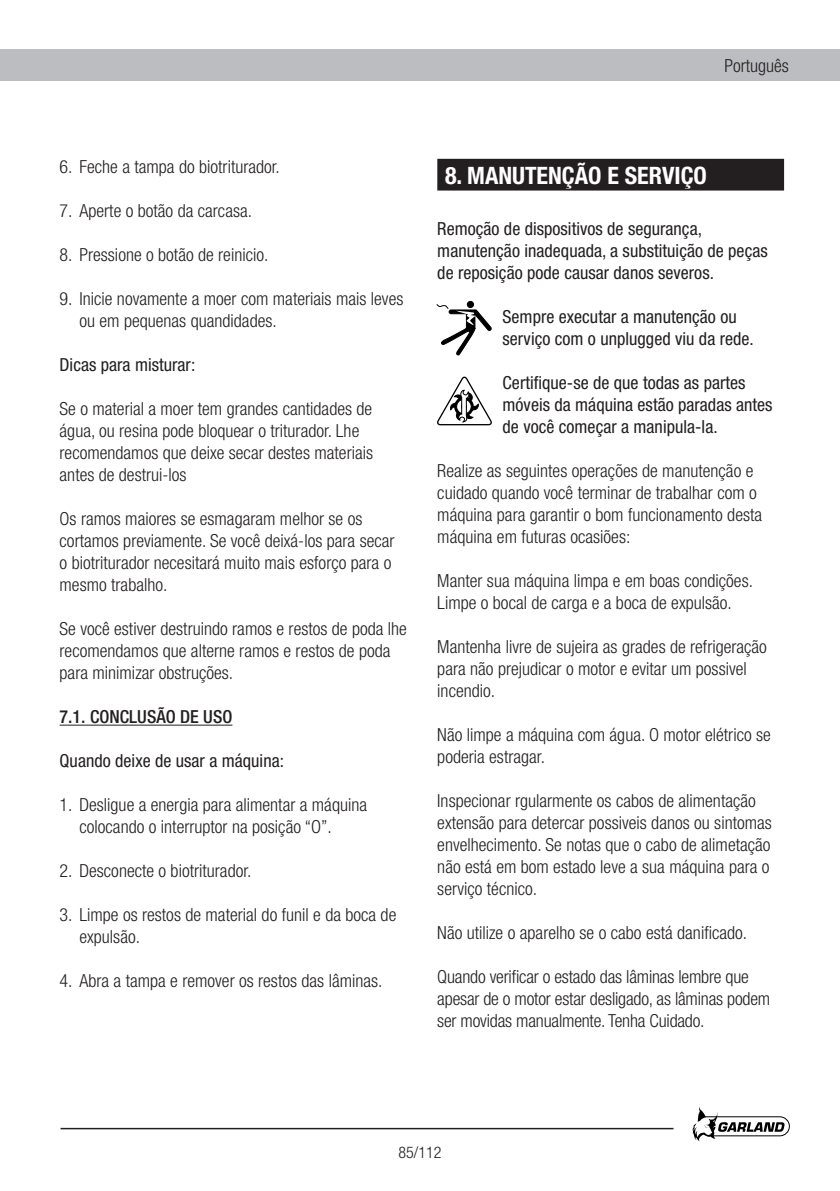
<style>
.page{position:relative;width:840px;height:1191px;background:#fff}
.page>*{position:absolute;margin:0;border:0;box-sizing:border-box;transform-origin:0 0}
.t1{font:700 condensed 24px "Helvetica Neue";color:#fff}
.t2{font:300 condensed 18px/22px "Helvetica Neue";color:#231f20}
.t3{font:condensed 18px/22px "Helvetica Neue";color:#231f20}
.t4{font:500 condensed 18px "Helvetica Neue";color:#231f20}
.t5{font:300 condensed 16px "Helvetica Neue";color:#231f20}
</style>
<div class="page">
<div style="left:0;top:50px;width:839px;height:31px;background:#bcbdc0"></div>
<svg style="left:692px;top:1107px;width:97px;height:34px"></svg>
<hr style="left:60px;top:1127px;width:613px;height:2px;background:#231f20">
<hr style="left:60px;top:724px;width:172px;height:1px;background:#231f20">
<div style="left:438px;top:160px;width:344px;height:29px;background:#231f20"></div>
<div style="left:437px;top:159px;width:346px;height:31px;border:2px solid #231f20"></div>
<svg style="left:436px;top:301px;width:56px;height:54px"></svg>
<svg style="left:437px;top:376px;width:55px;height:50px"></svg>
<p class="t2" style="left:724px;top:55px;width:66px">Português</p>
<p class="t2" style="left:60px;top:156px;width:222px">6. Feche a tampa do biotriturador.</p>
<p class="t2" style="left:60px;top:200px;width:194px">7. Aperte o botão da carcasa.</p>
<p class="t2" style="left:60px;top:244px;width:210px">8. Pressione o botão de reinicio.</p>
<p class="t2" style="left:79px;top:288px;width:325px;text-indent:-20px">9. Inicie novamente a moer com materiais mais leves ou em pequenas quandidades.</p>
<p class="t3" style="left:60px;top:354px;width:137px">Dicas para misturar:</p>
<p class="t2" style="left:60px;top:398px;width:315px">Se o material a moer tem grandes cantidades de água, ou resina pode bloquear o triturador. Lhe recomendamos que deixe secar destes materiais antes de destrui-los</p>
<p class="t2" style="left:60px;top:507px;width:336px">Os ramos maiores se esmagaram melhor se os cortamos previamente. Se você deixá-los para secar o biotriturador necesitará muito mais esforço para o mesmo trabalho.</p>
<p class="t2" style="left:60px;top:617px;width:348px">Se você estiver destruindo ramos e restos de poda lhe recomendamos que alterne ramos e restos de poda para minimizar obstruções.</p>
<p class="t4" style="left:60px;top:706px;width:174px">7.1. CONCLUSÃO DE USO</p>
<p class="t3" style="left:60px;top:749px;width:226px">Quando deixe de usar a máquina:</p>
<p class="t2" style="left:79px;top:793px;width:289px;text-indent:-20px">1. Desligue a energia para alimentar a máquina colocando o interruptor na posição “O”.</p>
<p class="t2" style="left:60px;top:859px;width:193px">2. Desconecte o biotriturador.</p>
<p class="t2" style="left:79px;top:903px;width:318px;text-indent:-20px">3. Limpe os restos de material do funil e da boca de expulsão.</p>
<p class="t2" style="left:60px;top:969px;width:324px">4. Abra a tampa e remover os restos das lâminas.</p>
<h1 class="t1" style="left:445px;top:161px;width:263px">8. MANUTENÇÃO E SERVIÇO</h1>
<p class="t3" style="left:437px;top:217px;width:332px">Remoção de dispositivos de segurança, manutenção inadequada, a substituição de peças de reposição pode causar danos severos.</p>
<p class="t3" style="left:502px;top:305px;width:253px">Sempre executar a manutenção ou serviço com o unplugged viu da rede.</p>
<p class="t3" style="left:502px;top:371px;width:271px">Certifique-se de que todas as partes móveis da máquina estão paradas antes de você começar a manipula-la.</p>
<p class="t2" style="left:437px;top:459px;width:326px">Realize as seguintes operações de manutenção e cuidado quando você terminar de trabalhar com o máquina para garantir o bom funcionamento desta máquina em futuras ocasiões:</p>
<p class="t2" style="left:437px;top:569px;width:317px">Manter sua máquina limpa e em boas condições.<br>Limpe o bocal de carga e a boca de expulsão.</p>
<p class="t2" style="left:437px;top:635px;width:331px">Mantenha livre de sujeira as grades de refrigeração para não prejudicar o motor e evitar um possivel incendio.</p>
<p class="t2" style="left:437px;top:723px;width:335px">Não limpe a máquina com água. O motor elétrico se poderia estragar.</p>
<p class="t2" style="left:437px;top:789px;width:336px">Inspecionar rgularmente os cabos de alimentação extensão para detercar possiveis danos ou sintomas envelhecimento. Se notas que o cabo de alimetação não está em bom estado leve a sua máquina para o serviço técnico.</p>
<p class="t2" style="left:437px;top:921px;width:311px">Não utilize o aparelho se o cabo está danificado.</p>
<p class="t2" style="left:437px;top:965px;width:334px">Quando verificar o estado das lâminas lembre que apesar de o motor estar desligado, as lâminas podem ser movidas manualmente. Tenha Cuidado.</p>
<p class="t5" style="left:398px;top:1143px;width:45px">85/112</p>
</div>
